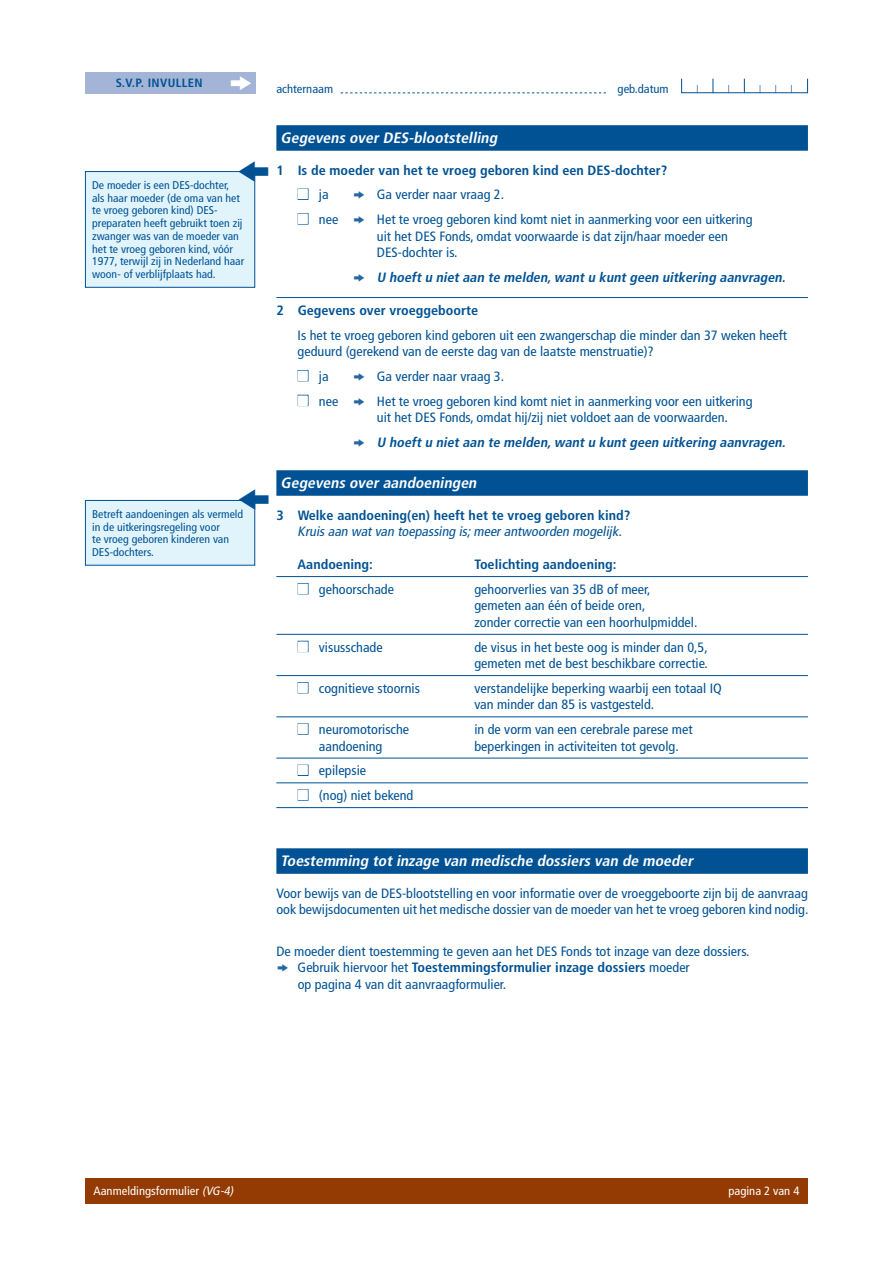
<style>
.page{position:relative;width:893px;height:1263px;background:#fff}
.page>*{position:absolute;margin:0;border:0;box-sizing:border-box;transform-origin:0 0}
._02_-_antwoord{font:37.5px "Zeal";color:#005294}
._00_-_hoofdstukje{font:italic 700 condensed 15px "Frutiger";color:#fff;scale:1.05 1}
._02_-_antwoord___hok{font:condensed 13.5px/16.5px "Frutiger";color:#005294;scale:1.05 1}
._11_-_overzicht_curs{font:condensed 13.5px/16.5px "Frutiger";color:#005294;scale:1.05 1}
._02_-_antwoord___hok-2{font:italic 700 condensed 13.5px "Frutiger";color:#005294;scale:1.05 1}
._01_-_vraag{font:italic condensed 13.5px/16.5px "Frutiger";color:#005294;scale:1.05 1}
._11_-_overzicht_curs-2{font:700 condensed 13.5px "Frutiger";color:#005294;scale:1.05 1}
._01_-_vraag___bovenl{font:700 condensed 13.5px "Frutiger";color:#005294;scale:1.05 1}
._01_-_vraag-2{font:700 condensed 13.5px "Frutiger";color:#005294;scale:1.05 1}
._02_-_antwoord-2{font:condensed 12px "Frutiger";color:#fff;scale:1.05 1}
.t1{font:condensed 12px "Frutiger";color:#005294;scale:1.05 1}
.t2{font:700 condensed 12px "Frutiger";letter-spacing:.03em;color:#005294;scale:1.05 1}
._05_-_plat_zijtekst{font:condensed 11.25px/12.8px "Frutiger";color:#005294;scale:1.05 1}
.s1{color:#fff}
.s2{font-family:"Zeal";font-stretch:normal;color:#2567a3}
.s3{font-family:"Zeal";font-weight:400;font-style:normal;font-stretch:normal;color:#2567a3}
.s4{font-weight:700;font-style:normal}
.s5{font-family:"Zeal";font-weight:400;font-stretch:normal;color:#2567a3}
.s6{font-weight:400}
.s7{font-style:italic}
</style>
<div class="page">
<div style="left:85px;top:1178px;width:723px;height:25px;background:#933b03"></div>
<div style="left:85px;top:72px;width:170px;height:22px;background:#a3b4d6"></div>
<div style="left:85px;top:172px;width:170px;height:115px;background:#e1f4fc"></div>
<div style="left:85px;top:171px;width:170px;height:117px;border:1px solid #005294"></div>
<div style="left:85px;top:500px;width:170px;height:65px;background:#e1f4fc"></div>
<div style="left:85px;top:500px;width:170px;height:66px;border:1px solid #005294"></div>
<svg style="left:681px;top:79px;width:1px;height:14px"></svg>
<svg style="left:713px;top:79px;width:1px;height:13px"></svg>
<svg style="left:744px;top:79px;width:1px;height:13px"></svg>
<svg style="left:807px;top:79px;width:1px;height:13px"></svg>
<svg style="left:341px;top:93px;width:265px;height:1px"></svg>
<hr style="left:682px;top:92px;width:126px;height:1px;background:#005294">
<div style="left:276px;top:125px;width:532px;height:26px;background:#005294"></div>
<hr style="left:276px;top:297px;width:532px;height:1px;background:#005294">
<div style="left:276px;top:470px;width:532px;height:26px;background:#005294"></div>
<hr style="left:276px;top:576px;width:532px;height:1px;background:#005294">
<hr style="left:276px;top:634px;width:532px;height:1px;background:#005294">
<hr style="left:276px;top:675px;width:532px;height:1px;background:#005294">
<hr style="left:276px;top:716px;width:532px;height:1px;background:#005294">
<hr style="left:276px;top:758px;width:532px;height:1px;background:#005294">
<hr style="left:276px;top:782px;width:532px;height:1px;background:#005294">
<hr style="left:276px;top:807px;width:532px;height:1px;background:#005294">
<div style="left:276px;top:848px;width:532px;height:26px;background:#005294"></div>
<div style="left:298px;top:188px;width:10px;height:12px;border:1px solid #005294"></div>
<div style="left:298px;top:213px;width:10px;height:12px;border:1px solid #005294"></div>
<div style="left:298px;top:370px;width:10px;height:11px;border:1px solid #005294"></div>
<div style="left:298px;top:395px;width:10px;height:11px;border:1px solid #005294"></div>
<div style="left:298px;top:583px;width:10px;height:11px;border:1px solid #005294"></div>
<div style="left:298px;top:641px;width:10px;height:11px;border:1px solid #005294"></div>
<div style="left:298px;top:682px;width:10px;height:11px;border:1px solid #005294"></div>
<div style="left:298px;top:764px;width:10px;height:12px;border:1px solid #005294"></div>
<p class="t2" style="left:116px;top:76px;width:84px">S.V.P. INVULLEN</p>
<p class="t1" style="left:276px;top:82px;width:56px">achternaam</p>
<p class="t1" style="left:618px;top:82px;width:50px">geb.datum</p>
<p class="_02_-_antwoord" style="left:235px;top:153px;width:39px">o</p>
<p class="_05_-_plat_zijtekst" style="left:92px;top:179px;width:146px">De moeder is een DES-dochter, als haar moeder (de oma van het te vroeg geboren kind) DES&shy;preparaten heeft gebruikt toen zij zwanger was van de moeder van het te vroeg geboren kind, vóór<br>1977, terwijl zij in Nederland haar woon- of verblijfplaats had.</p>
<p class="_02_-_antwoord" style="left:235px;top:481px;width:39px">o</p>
<p class="_05_-_plat_zijtekst" style="left:92px;top:508px;width:145px">Betreft aandoeningen als vermeld in de uitkeringsregeling voor<br>te vroeg geboren kinderen van<br>DES-dochters.</p>
<p class="_00_-_hoofdstukje" style="left:281px;top:129px;width:211px">Gegevens over DES-blootstelling</p>
<p class="_01_-_vraag-2" style="left:276px;top:162px;width:374px">1 Is de moeder van het te vroeg geboren kind een DES-dochter?</p>
<p class="_02_-_antwoord___hok" style="left:298px;top:186px;width:31px"><span class="s1">■</span> ja</p>
<p class="_02_-_antwoord___hok" style="left:353px;top:186px;width:145px"><span class="s2">k</span> Ga verder naar vraag 2.</p>
<p class="_02_-_antwoord___hok" style="left:377px;top:211px;width:359px;text-indent:-79px"><span class="s1">■</span> nee <span class="s2">k</span> Het te vroeg geboren kind komt niet in aanmerking voor een uitkering uit het DES Fonds, omdat voorwaarde is dat zijn/haar moeder een<br>DES-dochter is.</p>
<p class="_02_-_antwoord___hok-2" style="left:353px;top:269px;width:416px"><span class="s3">k</span> U hoeft u niet aan te melden,want u kunt geen uitkering aanvragen.</p>
<p class="_01_-_vraag___bovenl" style="left:276px;top:302px;width:194px">2 Gegevens over vroeggeboorte</p>
<p class="_02_-_antwoord___hok" style="left:298px;top:327px;width:467px">Is het te vroeg geboren kind geboren uit een zwangerschap die minder dan 37 weken heeft geduurd (gerekend van de eerste dag van de laatste menstruatie)?</p>
<p class="_02_-_antwoord___hok" style="left:298px;top:368px;width:31px"><span class="s1">■</span> ja</p>
<p class="_02_-_antwoord___hok" style="left:353px;top:368px;width:145px"><span class="s2">k</span> Ga verder naar vraag 3.</p>
<p class="_02_-_antwoord___hok" style="left:377px;top:393px;width:359px;text-indent:-79px"><span class="s1">■</span> nee <span class="s2">k</span> Het te vroeg geboren kind komt niet in aanmerking voor een uitkering uit het DES Fonds, omdat hij/zij niet voldoet aan de voorwaarden.</p>
<p class="_02_-_antwoord___hok-2" style="left:353px;top:434px;width:416px"><span class="s3">k</span> U hoeft u niet aan te melden,want u kunt geen uitkering aanvragen.</p>
<p class="_00_-_hoofdstukje" style="left:281px;top:474px;width:191px">Gegevens over aandoeningen</p>
<p class="_01_-_vraag" style="left:298px;top:507px;width:318px;text-indent:-21px"><span class="s4">3 Welke aandoening(en) heeft het te vroeg geboren kind?<br></span>Kruis aan watvan toepassing is;meerantwoorden mogelijk.</p>
<p class="_01_-_vraag___bovenl" style="left:298px;top:556px;width:73px">Aandoening:</p>
<p class="_01_-_vraag___bovenl" style="left:474px;top:556px;width:137px">Toelichting aandoening:</p>
<p class="_02_-_antwoord___hok" style="left:298px;top:581px;width:93px"><span class="s1">■</span> gehoorschade</p>
<p class="_02_-_antwoord___hok" style="left:474px;top:581px;width:214px">gehoorverlies van 35 dB of meer, gemeten aan één of beide oren,<br>zonder correctie van een hoorhulpmiddel.</p>
<p class="_02_-_antwoord___hok" style="left:298px;top:639px;width:82px"><span class="s1">■</span> visusschade</p>
<p class="_02_-_antwoord___hok" style="left:474px;top:639px;width:224px">de visus in het beste oog is minder dan 0,5, gemeten met de best beschikbare correctie.</p>
<p class="_02_-_antwoord___hok" style="left:298px;top:680px;width:118px"><span class="s1">■</span> cognitieve stoornis</p>
<p class="_02_-_antwoord___hok" style="left:474px;top:680px;width:237px">verstandelijke beperking waarbij een totaal IQ van minder dan 85 is vastgesteld.</p>
<p class="_02_-_antwoord___hok" style="left:298px;top:721px;width:108px"><span class="s1">■</span> neuromotorische</p>
<p class="_02_-_antwoord___hok" style="left:474px;top:721px;width:209px">in de vorm van een cerebrale parese met</p>
<p class="_02_-_antwoord___hok" style="left:319px;top:738px;width:62px">aandoening</p>
<p class="_02_-_antwoord___hok" style="left:474px;top:738px;width:196px">beperkingen in activiteiten tot gevolg.</p>
<p class="_02_-_antwoord___hok" style="left:298px;top:762px;width:67px"><span class="s1">■</span> epilepsie</p>
<p class="_02_-_antwoord___hok" style="left:298px;top:787px;width:112px"><span class="s1">■</span> (nog) niet bekend</p>
<p class="_00_-_hoofdstukje" style="left:281px;top:852px;width:397px">Toestemming tot inzage van medische dossiers van de moeder</p>
<p class="_11_-_overzicht_curs" style="left:276px;top:885px;width:508px">Voor bewijs van de DES-blootstelling en voor informatie over de vroeggeboorte zijn bij de aanvraag ook bewijsdocumenten uit het medische dossier van de moeder van het te vroeg geboren kind nodig.</p>
<p class="_11_-_overzicht_curs" style="left:276px;top:943px;width:452px">De moeder dient toestemming te geven aan het DES Fonds tot inzage van deze dossiers.</p>
<p class="_11_-_overzicht_curs-2" style="left:276px;top:959px;width:395px"><span class="s5">k</span> <span class="s6">Gebruik hiervoor het</span> Toestemmingsformulier inzage dossiers <span class="s6">moeder</span></p>
<p class="_11_-_overzicht_curs" style="left:298px;top:976px;width:200px">op pagina 4 van dit aanvraagformulier.</p>
<p class="_02_-_antwoord-2" style="left:94px;top:1184px;width:137px">Aanmeldingsformulier <span class="s7">(VG-4)</span></p>
<p class="_02_-_antwoord-2" style="left:728px;top:1184px;width:69px">pagina 2 van 4</p>
</div>
